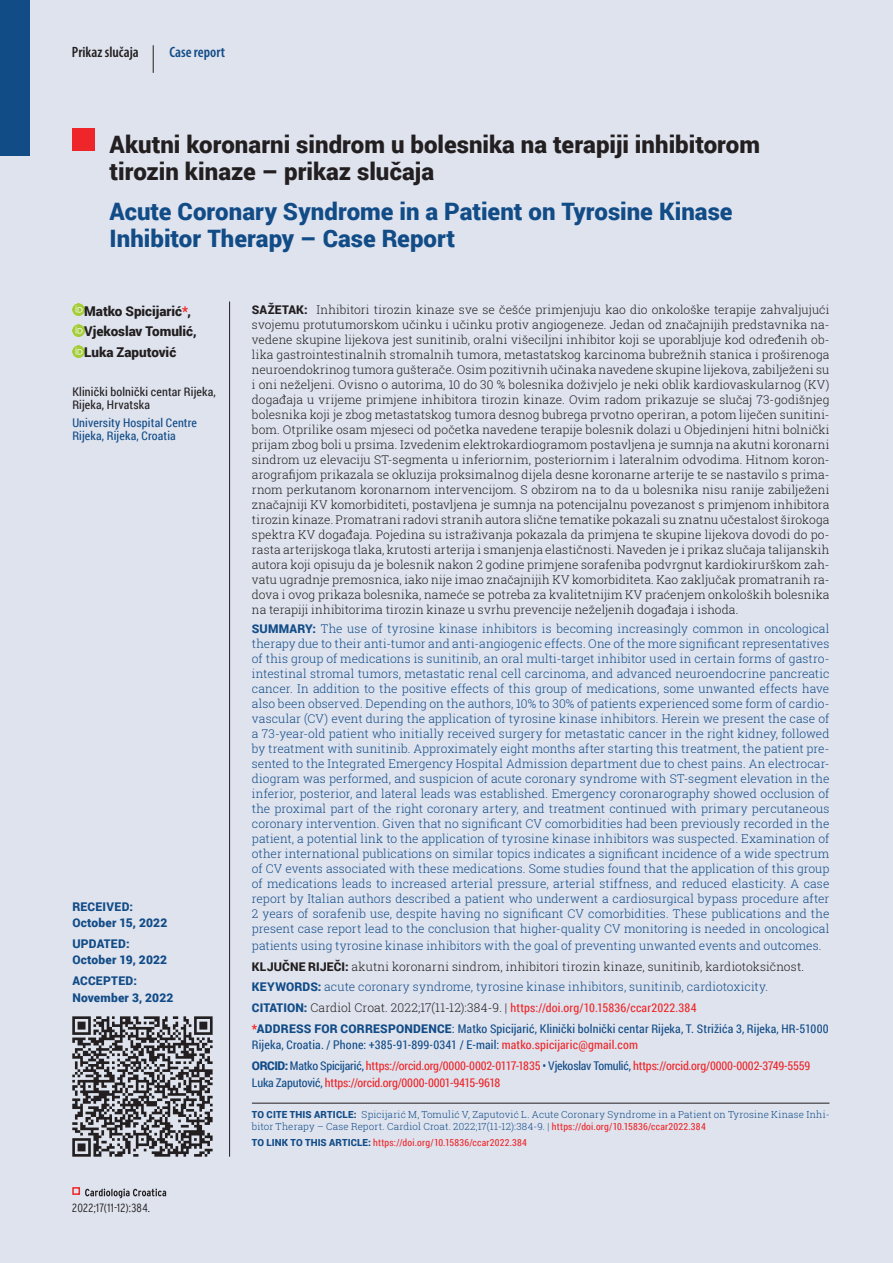
<style>
.page{position:relative;width:893px;height:1263px;background:#dee3ee}
.page>*{position:absolute;margin:0;border:0;box-sizing:border-box;transform-origin:0 0}
.t1{font:900 24px/27px "Roboto";color:#231f20}
.t2{font:900 24px/27px "Roboto";color:#124c87}
.t3{font:600 condensed 15px "Myriad Pro";color:#231f20}
.t4{font:600 condensed 15px "Myriad Pro";color:#124c87}
.t5{font:900 13.5px/20.7px "Roboto";color:#231f20}
.t6{font:300 12px/15px "Roboto Slab";letter-spacing:.005em;color:#124c87;text-align:justify}
.t7{font:300 12px/15px "Roboto Slab";letter-spacing:.005em;color:#231f20;text-align:justify}
.t8{font:12px/13.5px "Roboto Condensed";letter-spacing:.015em;color:#124c87}
.t9{font:12px/16.5px "Roboto Condensed";letter-spacing:-.01em;color:#ee2629}
.t10{font:900 12px/16.5px "Roboto";letter-spacing:.02em;color:#124c87}
.t11{font:12px "Roboto Condensed";letter-spacing:.015em;color:#ee2629}
.t12{font:12px/13.5px "Roboto Condensed";letter-spacing:.015em;color:#231f20}
.t13{font:300 condensed 12px "Interstate";letter-spacing:.02em;color:#231f20}
.t14{font:300 9.75px/12px "Roboto Slab";letter-spacing:.015em;color:#124c87}
.t15{font:9.75px "Roboto Condensed";letter-spacing:.025em;color:#ee2629}
.t16{font:900 9.75px "Roboto";letter-spacing:.02em;color:#124c87}
.s1{color:#ee2629}
.s2{font-family:"Roboto";font-weight:900}
.s3{font-family:"Roboto";font-weight:900;color:#231f20}
.s4{color:#231f20}
.s5{font-family:"Roboto";font-weight:900;color:#124c87}
.s6{font-family:"Roboto Slab";font-weight:300;color:#231f20}
.s7{font-family:"Roboto"}
.s8{color:#124c87}
.s9{font-family:"Roboto Condensed";font-weight:400;color:#ee2629}
</style>
<div class="page">
<div style="left:0;top:0;width:30px;height:155px;background:#124c87"></div>
<div style="left:72px;top:128px;width:23px;height:22px;background:#ee2629"></div>
<hr style="left:229px;top:302px;width:1px;height:855px;background:#231f20">
<svg style="left:72px;top:304px;width:12px;height:12px"></svg>
<svg style="left:72px;top:324px;width:12px;height:12px"></svg>
<svg style="left:72px;top:345px;width:12px;height:12px"></svg>
<svg style="left:153px;top:45px;width:1px;height:28px"></svg>
<div style="left:72px;top:1187px;width:8px;height:8px;border:2px solid #ee2629"></div>
<svg style="left:85px;top:1188px;width:81px;height:10px"></svg>
<hr style="left:252px;top:1103px;width:577px;height:1px;background:#231f20">
<svg style="left:72px;top:1016px;width:141px;height:141px"></svg>
<p class="t3" style="left:72px;top:44px;width:68px">Prikaz slučaja</p>
<p class="t4" style="left:169px;top:44px;width:57px">Case report</p>
<h1 class="t1" style="left:110px;top:130px;width:652px">Akutni koronarni sindrom u bolesnika na terapiji inhibitorom tirozin kinaze – prikaz slučaja</h1>
<h1 class="t2" style="left:110px;top:197px;width:624px">Acute Coronary Syndrome in a Patient on Tyrosine Kinase<br>Inhibitor Therapy – Case Report</h1>
<p class="t5" style="left:84px;top:300px;width:114px">Matko Spicijarić<span class="s1">*</span>,<br>Vjekoslav Tomulić,<br>Luka Zaputović</p>
<p class="t12" style="left:72px;top:384px;width:145px">Klinički bolnički centar Rijeka,<br>Rijeka, Hrvatska</p>
<p class="t8" style="left:72px;top:415px;width:126px">University Hospital Centre<br>Rijeka, Rijeka, Croatia</p>
<p class="t10" style="left:72px;top:897px;width:97px">Received:<br>October 15, 2022</p>
<p class="t10" style="left:72px;top:935px;width:96px">UPDATED:<br>October 19, 2022</p>
<p class="t10" style="left:72px;top:972px;width:103px">Accepted:<br>November 3, 2022</p>
<p class="t13" style="left:72px;top:1201px;width:79px">2022;17(11-12):384.</p>
<p class="t7" style="left:252px;top:302px;width:579px"><span class="s2">SAŽETAK:</span> Inhibitori tirozin kinaze sve se češće primjenjuju kao dio onkološke terapije zahvaljujući svojemu protutumorskom učinku i učinku protiv angiogeneze. Jedan od značajnijih predstavnika na&shy;vedene skupine lijekova jest sunitinib, oralni višeciljni inhibitor koji se uporabljuje kod određenih ob&shy;lika gastrointestinalnih stromalnih tumora, metastatskog karcinoma bubrežnih stanica i proširenoga neuroendokrinog tumora gušterače. Osim pozitivnih učinaka navedene skupine lijekova, zabilježeni su i oni neželjeni. Ovisno o autorima, 10 do 30 % bolesnika doživjelo je neki oblik kardiovaskularnog (KV) događaja u vrijeme primjene inhibitora tirozin kinaze. Ovim radom prikazuje se slučaj 73-godišnjeg bolesnika koji je zbog metastatskog tumora desnog bubrega prvotno operiran, a potom liječen sunitini&shy;bom. Otprilike osam mjeseci od početka navedene terapije bolesnik dolazi u Objedinjeni hitni bolnički prijam zbog boli u prsima. Izvedenim elektrokardiogramom postavljena je sumnja na akutni koronarni sindrom uz elevaciju ST-segmenta u inferiornim, posteriornim i lateralnim odvodima. Hitnom koron&shy;arografijom prikazala se okluzija proksimalnog dijela desne koronarne arterije te se nastavilo s prima&shy;rnom perkutanom koronarnom intervencijom. S obzirom na to da u bolesnika nisu ranije zabilježeni značajniji KV komorbiditeti, postavljena je sumnja na potencijalnu povezanost s primjenom inhibitora tirozin kinaze. Promatrani radovi stranih autora slične tematike pokazali su znatnu učestalost širokoga spektra KV događaja. Pojedina su istraživanja pokazala da primjena te skupine lijekova dovodi do po&shy;rasta arterijskoga tlaka, krutosti arterija i smanjenja elastičnosti. Naveden je i prikaz slučaja talijanskih autora koji opisuju da je bolesnik nakon 2 godine primjene sorafeniba podvrgnut kardiokirurškom zah&shy;vatu ugradnje premosnica, iako nije imao značajnijih KV komorbiditeta. Kao zaključak promatranih ra&shy;dova i ovog prikaza bolesnika, nameće se potreba za kvalitetnijim KV praćenjem onkoloških bolesnika na terapiji inhibitorima tirozin kinaze u svrhu prevencije neželjenih događaja i ishoda.</p>
<p class="t6" style="left:252px;top:621px;width:579px"><span class="s2">SUMMARY:</span> The use of tyrosine kinase inhibitors is becoming increasingly common in oncological therapy due to their anti-tumor and anti-angiogenic effects. One of the more significant representatives of this group of medications is sunitinib, an oral multi-target inhibitor used in certain forms of gastro&shy;intestinal stromal tumors, metastatic renal cell carcinoma, and advanced neuroendocrine pancreatic cancer. In addition to the positive effects of this group of medications, some unwanted effects have also been observed. Depending on the authors, 10% to 30% of patients experienced some form of cardio&shy;vascular (CV) event during the application of tyrosine kinase inhibitors. Herein we present the case of a 73-year-old patient who initially received surgery for metastatic cancer in the right kidney, followed by treatment with sunitinib. Approximately eight months after starting this treatment, the patient pre&shy;sented to the Integrated Emergency Hospital Admission department due to chest pains. An electrocar&shy;diogram was performed, and suspicion of acute coronary syndrome with ST-segment elevation in the inferior, posterior, and lateral leads was established. Emergency coronarography showed occlusion of the proximal part of the right coronary artery, and treatment continued with primary percutaneous coronary intervention. Given that no significant CV comorbidities had been previously recorded in the patient, a potential link to the application of tyrosine kinase inhibitors was suspected. Examination of other international publications on similar topics indicates a significant incidence of a wide spectrum of CV events associated with these medications. Some studies found that the application of this group of medications leads to increased arterial pressure, arterial stiffness, and reduced elasticity. A case report by Italian authors described a patient who underwent a cardiosurgical bypass procedure after 2 years of sorafenib use, despite having no significant CV comorbidities. These publications and the present case report lead to the conclusion that higher-quality CV monitoring is needed in oncological</p>
<p class="t6" style="left:252px;top:935px;width:571px;line-height:20.7px;text-align:left">patients using tyrosine kinase inhibitors with the goal of preventing unwanted events and outcomes.<br><span class="s3">KLJUČNE RIJEČI:</span> <span class="s4">akutni koronarni sindrom, inhibitori tirozin kinaze, sunitinib, kardiotoksičnost.<br></span><span class="s2">KEYWORDS:</span> acute coronary syndrome, tyrosine kinase inhibitors, sunitinib, cardiotoxicity.</p>
<p class="t11" style="left:252px;top:999px;width:446px"><span class="s5">CITATION:</span> <span class="s6">Cardiol Croat. 2022;17(11-12):384-9. |</span> https://doi.org/10.15836/ccar2022.384</p>
<p class="t10" style="left:252px;top:1020px;width:98px"><span class="s1">*</span>Address for corr</p>
<p class="t10" style="left:373px;top:1020px;width:16px">espon</p>
<p class="t8" style="left:252px;top:1020px;width:578px;line-height:16.5px;text-indent:161px"><span class="s2">dence</span><span class="s7">:</span> Matko Spicijarić, Klinički bolnički centar Rijeka, T. Strižića 3, Rijeka, HR-51000<br>Rijeka, Croatia. / Phone: +385-91-899-0341 / E-mail: <span class="s1">matko.spicijaric@gmail.com</span></p>
<p class="t9" style="left:252px;top:1057px;width:560px"><span class="s5">ORCID:</span> <span class="s8">Matko Spicijarić,</span> https://orcid.org/0000-0002-0117-1835 <span class="s8">• Vjekoslav Tomulić,</span> https://orcid.org/0000-0002-3749-5559<br><span class="s8">Luka Zaputović,</span> https://orcid.org/0000-0001-9415-9618</p>
<p class="t16" style="left:252px;top:1108px;width:69px">Tocite this artic</p>
<p class="t14" style="left:252px;top:1108px;width:579px;text-indent:91px"><span class="s2">le:</span> Spicijarić M, Tomulić V, Zaputović L. Acute Coronary Syndrome in a Patient on Tyrosine Kinase Inhi&shy;bitor Therapy – Case Report. Cardiol Croat. 2022;17(11-12):384-9. | <span class="s9">https://doi.org/10.15836/ccar2022.384</span></p>
<p class="t16" style="left:252px;top:1136px;width:27px">To link</p>
<p class="t16" style="left:290px;top:1136px;width:46px">to this artic</p>
<p class="t15" style="left:357px;top:1136px;width:171px"><span class="s5">le:</span> https://doi.org/10.15836/ccar2022.384</p>
</div>
